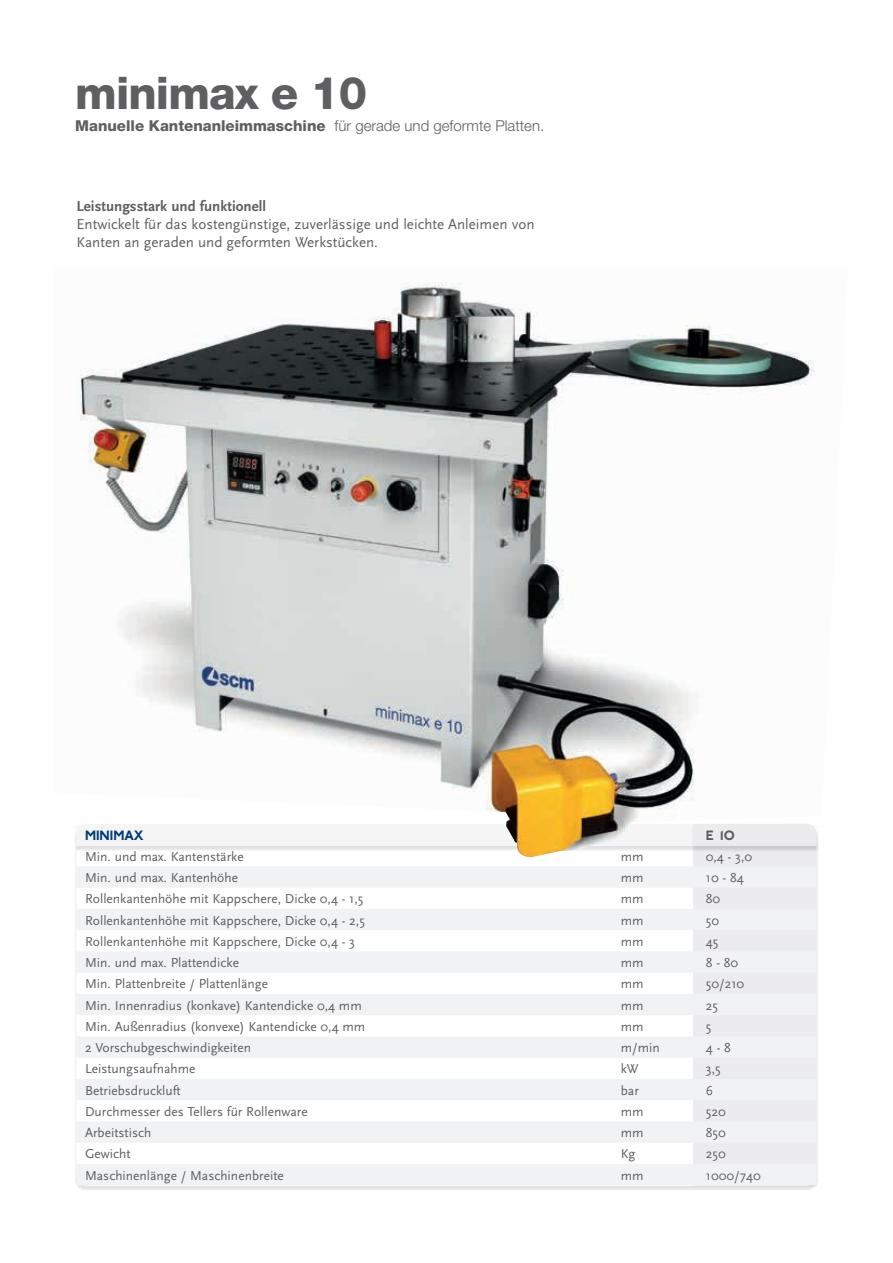
<style>
.page{position:relative;width:893px;height:1263px;background:#fff}
.page>*{position:absolute;margin:0;border:0;box-sizing:border-box;transform-origin:0 0}
.t1{font:800 45px "Helvetica Neue";letter-spacing:-.02em;color:#5f5f62}
.t2{font:15px/18px "Scala Sans";color:#5f5f62}
.t3{font:800 15px "Helvetica Neue";color:#5f5f62}
.t4{font:700 15px "Scala Sans";color:#5f5f62}
.t5{font:13.5px "Scala Sans";color:#5f5f62}
.t6{font:800 13.5px "P22 Underground";color:#003d78}
.t7{font:800 13.5px "P22 Underground";color:#5f5f62}
.s1{font-weight:300}
</style>
<div class="page">
<div style="left:693px;top:858px;width:123px;height:93px;background:#ececee"></div>
<img style="left:75px;top:282px;width:743px;height:576px">
<svg style="left:77px;top:866px;width:739px;height:64px;fill:#f1f2f3"></svg>
<svg style="left:77px;top:951px;width:739px;height:234px;fill:#f1f2f3"></svg>
<h1 class="t1" style="left:75px;top:66px;width:293px">minimax e 10</h1>
<p class="t3" style="left:75px;top:117px;width:471px">Manuelle Kantenanleimmaschine <span class="s1">für gerade und geformte Platten.</span></p>
<p class="t4" style="left:77px;top:198px;width:191px">Leistungsstark und funktionell</p>
<p class="t2" style="left:77px;top:215px;width:459px">Entwickelt für das kostengünstige, zuverlässige und leichte Anleimen von<br>Kanten an geraden und geformten Werkstücken.</p>
<p class="t6" style="left:85px;top:827px;width:60px">MINIMAX</p>
<p class="t7" style="left:706px;top:827px;width:30px">E 1O</p>
<p class="t5" style="left:85px;top:849px;width:160px">Min. und max. Kantenstärke</p>
<p class="t5" style="left:621px;top:849px;width:24px">mm</p>
<p class="t5" style="left:706px;top:849px;width:48px">0,4 - 3,0</p>
<p class="t5" style="left:85px;top:870px;width:155px">Min. und max. Kantenhöhe</p>
<p class="t5" style="left:621px;top:870px;width:24px">mm</p>
<p class="t5" style="left:706px;top:870px;width:39px">10 - 84</p>
<p class="t5" style="left:85px;top:891px;width:280px">Rollenkantenhöhe mit Kappschere, Dicke 0,4 - 1,5</p>
<p class="t5" style="left:621px;top:891px;width:24px">mm</p>
<p class="t5" style="left:706px;top:891px;width:16px">80</p>
<p class="t5" style="left:85px;top:913px;width:281px">Rollenkantenhöhe mit Kappschere, Dicke 0,4 - 2,5</p>
<p class="t5" style="left:621px;top:913px;width:24px">mm</p>
<p class="t5" style="left:706px;top:913px;width:15px">50</p>
<p class="t5" style="left:85px;top:934px;width:271px">Rollenkantenhöhe mit Kappschere, Dicke 0,4 - 3</p>
<p class="t5" style="left:621px;top:934px;width:24px">mm</p>
<p class="t5" style="left:706px;top:934px;width:14px">45</p>
<p class="t5" style="left:85px;top:955px;width:155px">Min. und max. Plattendicke</p>
<p class="t5" style="left:621px;top:955px;width:24px">mm</p>
<p class="t5" style="left:706px;top:955px;width:34px">8 - 80</p>
<p class="t5" style="left:85px;top:977px;width:184px">Min. Plattenbreite / Plattenlänge</p>
<p class="t5" style="left:621px;top:977px;width:24px">mm</p>
<p class="t5" style="left:706px;top:977px;width:40px">50/210</p>
<p class="t5" style="left:85px;top:998px;width:278px">Min. Innenradius (konkave) Kantendicke 0,4 mm</p>
<p class="t5" style="left:621px;top:998px;width:24px">mm</p>
<p class="t5" style="left:706px;top:998px;width:14px">25</p>
<p class="t5" style="left:85px;top:1019px;width:282px">Min. Außenradius (konvexe) Kantendicke 0,4 mm</p>
<p class="t5" style="left:621px;top:1019px;width:24px">mm</p>
<p class="t5" style="left:706px;top:1019px;width:7px">5</p>
<p class="t5" style="left:85px;top:1040px;width:168px">2 Vorschubgeschwindigkeiten</p>
<p class="t5" style="left:621px;top:1040px;width:41px">m/min</p>
<p class="t5" style="left:706px;top:1040px;width:26px">4 - 8</p>
<p class="t5" style="left:85px;top:1062px;width:112px">Leistungsaufnahme</p>
<p class="t5" style="left:621px;top:1062px;width:19px">kW</p>
<p class="t5" style="left:706px;top:1062px;width:16px">3,5</p>
<p class="t5" style="left:85px;top:1083px;width:97px">Betriebsdruckluft</p>
<p class="t5" style="left:621px;top:1083px;width:20px">bar</p>
<p class="t5" style="left:706px;top:1083px;width:9px">6</p>
<p class="t5" style="left:85px;top:1104px;width:224px">Durchmesser des Tellers für Rollenware</p>
<p class="t5" style="left:621px;top:1104px;width:24px">mm</p>
<p class="t5" style="left:706px;top:1104px;width:21px">520</p>
<p class="t5" style="left:85px;top:1125px;width:68px">Arbeitstisch</p>
<p class="t5" style="left:621px;top:1125px;width:24px">mm</p>
<p class="t5" style="left:706px;top:1125px;width:22px">850</p>
<p class="t5" style="left:85px;top:1147px;width:47px">Gewicht</p>
<p class="t5" style="left:621px;top:1147px;width:16px">Kg</p>
<p class="t5" style="left:706px;top:1147px;width:21px">250</p>
<p class="t5" style="left:85px;top:1168px;width:200px">Maschinenlänge / Maschinenbreite</p>
<p class="t5" style="left:621px;top:1168px;width:24px">mm</p>
<p class="t5" style="left:706px;top:1168px;width:56px">1000/740</p>
</div>
